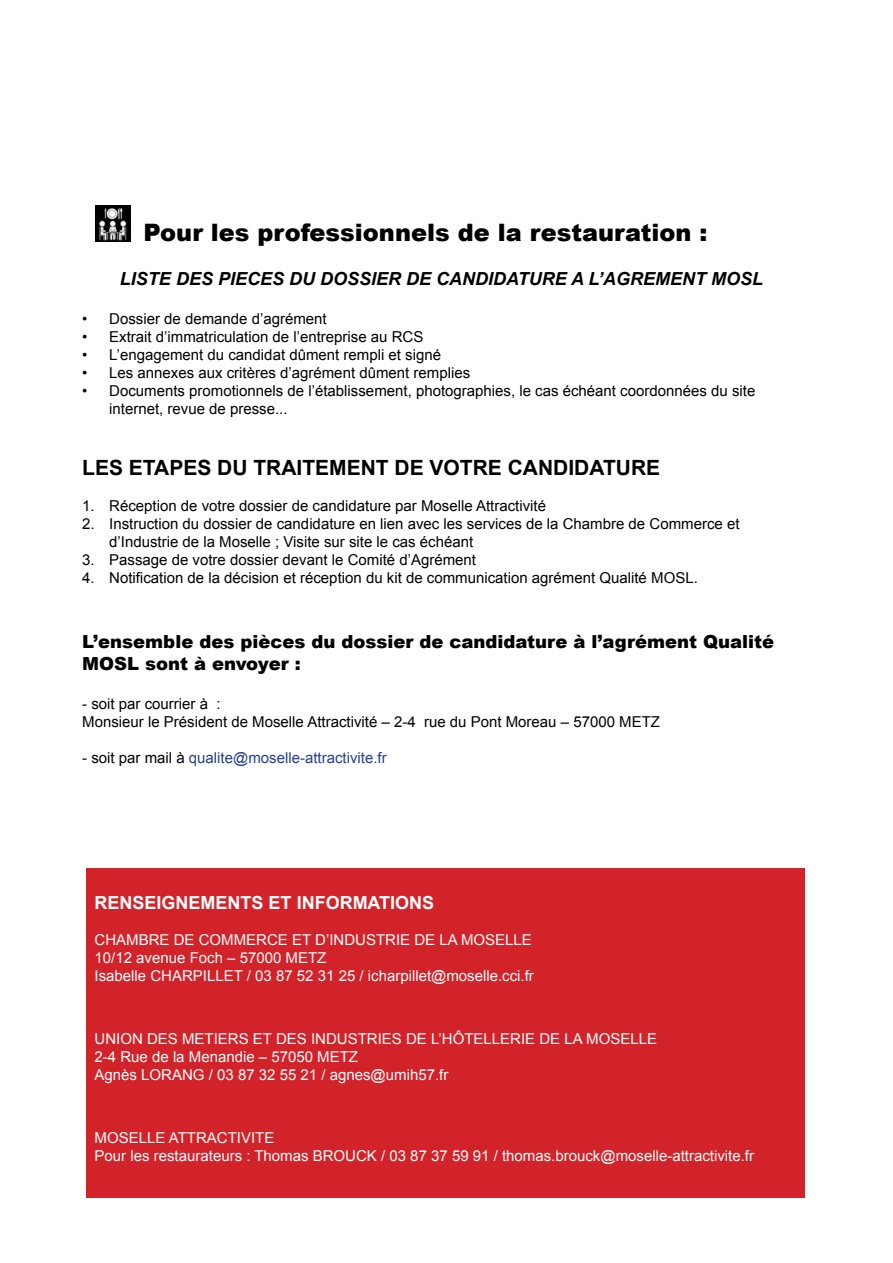
<style>
.page{position:relative;width:893px;height:1263px;background:#fff}
.page>*{position:absolute;margin:0;border:0;box-sizing:border-box;transform-origin:0 0}
.t1{font:900 24px "Arial";color:#000}
.t2{font:700 21px "Arial";color:#000}
.t3{font:900 18px/21.6px "Arial";color:#000}
.t4{font:italic 700 18px "Arial";color:#000}
.t5{font:700 18px "Arial";color:#fff}
.t6{font:15px/18px "Arial";color:#000}
.t7{font:15px/18px "Arial";color:#fff}
.t8{font:15px "Arial";color:#25408f}
.s1{color:#000}
</style>
<div class="page">
<img style="left:95px;top:206px;width:36px;height:35px">
<div style="left:86px;top:868px;width:719px;height:330px;background:#d2232a"></div>
<h1 class="t1" style="left:144px;top:215px;width:565px">Pour les professionnels de la restauration :</h1>
<p class="t4" style="left:120px;top:266px;width:645px">LISTE DES PIECES DU DOSSIER DE CANDIDATURE A L’AGREMENT MOSL</p>
<p class="t6" style="left:82px;top:310px;width:246px">• Dossier de demande d’agrément</p>
<p class="t6" style="left:82px;top:328px;width:343px">• Extrait d’immatriculation de l’entreprise au RCS</p>
<p class="t6" style="left:82px;top:346px;width:360px">• L’engagement du candidat dûment rempli et signé</p>
<p class="t6" style="left:82px;top:364px;width:389px">• Les annexes aux critères d’agrément dûment remplies</p>
<p class="t6" style="left:109px;top:382px;width:648px;text-indent:-27px">• Documents promotionnels de l’établissement, photographies, le cas échéant coordonnées du site internet, revue de presse...</p>
<h2 class="t2" style="left:82px;top:453px;width:579px">LES ETAPES DU TRAITEMENT DE VOTRE CANDIDATURE</h2>
<p class="t6" style="left:82px;top:497px;width:465px">1. Réception de votre dossier de candidature par Moselle Attractivité</p>
<p class="t6" style="left:109px;top:515px;width:632px;text-indent:-27px">2. Instruction du dossier de candidature en lien avec les services de la Chambre de Commerce et d’Industrie de la Moselle ; Visite sur site le cas échéant</p>
<p class="t6" style="left:82px;top:551px;width:395px">3. Passage de votre dossier devant le Comité d’Agrément</p>
<p class="t6" style="left:82px;top:569px;width:617px">4. Notification de la décision et réception du kit de communication agrément Qualité MOSL.</p>
<p class="t3" style="left:82px;top:630px;width:693px">L’ensemble des pièces du dossier de candidature à l’agrément Qualité<br>MOSL sont à envoyer :</p>
<p class="t6" style="left:82px;top:695px;width:579px">- soit par courrier à :<br>Monsieur le Président de Moselle Attractivité – 2-4 rue du Pont Moreau – 57000 METZ</p>
<p class="t8" style="left:82px;top:748px;width:306px"><span class="s1">- soit par mail à</span> qualite@moselle-attractivite.fr</p>
<p class="t5" style="left:95px;top:890px;width:341px">RENSEIGNEMENTS ET INFORMATIONS</p>
<p class="t7" style="left:95px;top:931px;width:441px">CHAMBRE DE COMMERCE ET D’INDUSTRIE DE LA MOSELLE<br>10/12 avenue Foch – 57000 METZ<br>Isabelle CHARPILLET / 03 87 52 31 25 / icharpillet@moselle.cci.fr</p>
<p class="t7" style="left:95px;top:1030px;width:564px">UNION DES METIERS ET DES INDUSTRIES DE L’HÔTELLERIE DE LA MOSELLE<br>2-4 Rue de la Menandie – 57050 METZ<br>Agnès LORANG / 03 87 32 55 21 / agnes@umih57.fr</p>
<p class="t7" style="left:95px;top:1129px;width:661px">MOSELLE ATTRACTIVITE<br>Pour les restaurateurs : Thomas BROUCK / 03 87 37 59 91 / thomas.brouck@moselle-attractivite.fr</p>
</div>
